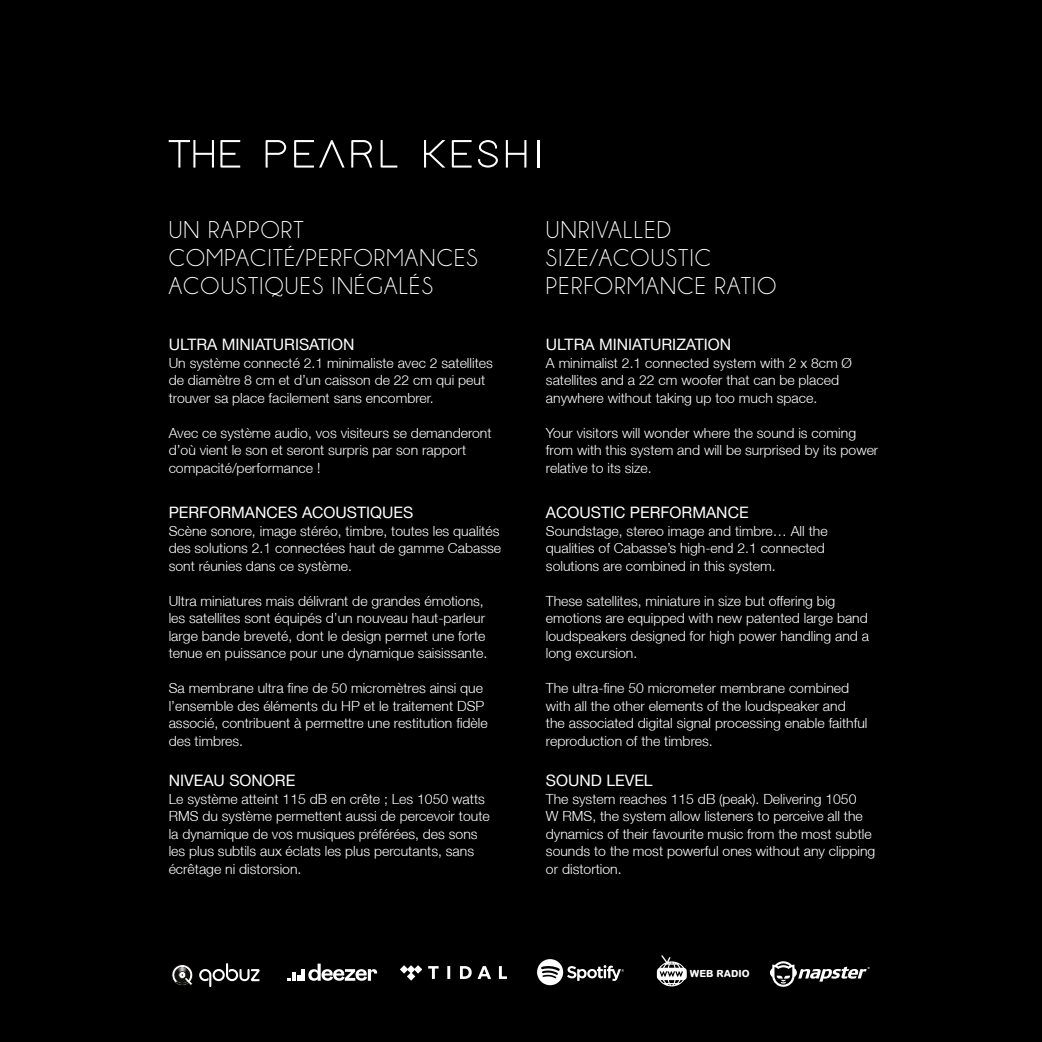
<style>
.page{position:relative;width:1042px;height:1042px;background:#000}
.page>*{position:absolute;margin:0;border:0;box-sizing:border-box;transform-origin:0 0}
.t1{font:24.5px/28px "Champagne&Limousines";letter-spacing:.05em;color:#fff}
.t2{font:15.75px "Helvetica Neue";color:#fff}
.t3{font:300 14px/17.5px "Helvetica Neue";color:#fff}
.t4{font:800 9.8px "Arial Rounded MT";color:#fff}
</style>
<div class="page">
<svg style="left:400px;top:965px;width:22px;height:15px"></svg>
<svg style="left:428px;top:966px;width:11px;height:13px"></svg>
<svg style="left:447px;top:966px;width:3px;height:13px"></svg>
<svg style="left:499px;top:966px;width:8px;height:13px"></svg>
<svg style="left:460px;top:966px;width:31px;height:13px"></svg>
<svg style="left:537px;top:959px;width:87px;height:26px"></svg>
<svg style="left:657px;top:955px;width:30px;height:31px"></svg>
<svg style="left:770px;top:961px;width:99px;height:26px"></svg>
<svg style="left:287px;top:963px;width:90px;height:18px"></svg>
<svg style="left:172px;top:963px;width:88px;height:24px"></svg>
<svg style="left:169px;top:140px;width:45px;height:28px"></svg>
<svg style="left:220px;top:140px;width:20px;height:28px"></svg>
<svg style="left:265px;top:140px;width:21px;height:28px"></svg>
<svg style="left:294px;top:140px;width:51px;height:28px"></svg>
<svg style="left:351px;top:140px;width:21px;height:28px"></svg>
<svg style="left:381px;top:140px;width:16px;height:28px"></svg>
<svg style="left:424px;top:140px;width:21px;height:28px"></svg>
<svg style="left:452px;top:140px;width:20px;height:28px"></svg>
<svg style="left:478px;top:140px;width:20px;height:28px"></svg>
<svg style="left:506px;top:140px;width:20px;height:28px"></svg>
<hr style="left:537px;top:140px;width:2px;height:28px;background:#fff">
<h1 class="t1" style="left:169px;top:216px;width:311px">UN RAPPORT<br>COMPACITÉ/PERFORMANCES<br>ACOUSTIQUES INÉGALÉS</h1>
<p class="t2" style="left:169px;top:335px;width:187px">ULTRA MINIATURISATION</p>
<p class="t3" style="left:169px;top:354px;width:326px">Un système connecté 2.1 minimaliste avec 2 satellites de diamètre 8 cm et d’un caisson de 22 cm qui peut trouver sa place facilement sans encombrer.</p>
<p class="t3" style="left:169px;top:424px;width:324px">Avec ce système audio, vos visiteurs se demanderont d’où vient le son et seront surpris par son rapport compacité/performance !</p>
<p class="t2" style="left:169px;top:503px;width:246px">PERFORMANCES ACOUSTIQUES</p>
<p class="t3" style="left:169px;top:522px;width:334px">Scène sonore, image stéréo, timbre, toutes les qualités des solutions 2.1 connectées haut de gamme Cabasse sont réunies dans ce système.</p>
<p class="t3" style="left:169px;top:592px;width:320px">Ultra miniatures mais délivrant de grandes émotions, les satellites sont équipés d’un nouveau haut-parleur large bande breveté, dont le design permet une forte tenue en puissance pour une dynamique saisissante.</p>
<p class="t3" style="left:169px;top:679px;width:320px">Sa membrane ultra fine de 50 micromètres ainsi que l’ensemble des éléments du HP et le traitement DSP associé, contribuent à permettre une restitution fidèle des timbres.</p>
<p class="t2" style="left:169px;top:771px;width:128px">NIVEAU SONORE</p>
<p class="t3" style="left:169px;top:789px;width:323px">Le système atteint 115 dB en crête ; Les 1050 watts RMS du système permettent aussi de percevoir toute la dynamique de vos musiques préférées, des sons les plus subtils aux éclats les plus percutants, sans écrêtage ni distorsion.</p>
<h1 class="t1" style="left:546px;top:216px;width:232px">UNRIVALLED<br>SIZE/ACOUSTIC<br>PERFORMANCE RATIO</h1>
<p class="t2" style="left:546px;top:335px;width:187px">ULTRA MINIATURIZATION</p>
<p class="t3" style="left:546px;top:354px;width:307px">A minimalist 2.1 connected system with 2 x 8cm Ø satellites and a 22 cm woofer that can be placed anywhere without taking up too much space.</p>
<p class="t3" style="left:546px;top:424px;width:334px">Your visitors will wonder where the sound is coming from with this system and will be surprised by its power relative to its size.</p>
<p class="t2" style="left:546px;top:503px;width:204px">ACOUSTIC PERFORMANCE</p>
<p class="t3" style="left:546px;top:522px;width:283px">Soundstage, stereo image and timbre… All the qualities of Cabasse’s high-end 2.1 connected solutions are combined in this system.</p>
<p class="t3" style="left:546px;top:592px;width:325px">These satellites, miniature in size but offering big emotions are equipped with new patented large band loudspeakers designed for high power handling and a long excursion.</p>
<p class="t3" style="left:546px;top:679px;width:323px">The ultra-fine 50 micrometer membrane combined with all the other elements of the loudspeaker and the associated digital signal processing enable faithful reproduction of the timbres.</p>
<p class="t2" style="left:546px;top:771px;width:108px">SOUND LEVEL</p>
<p class="t3" style="left:546px;top:789px;width:331px">The system reaches 115 dB (peak). Delivering 1050<br>W RMS, the system allow listeners to perceive all the dynamics of their favourite music from the most subtle sounds to the most powerful ones without any clipping or distortion.</p>
<p class="t4" style="left:690px;top:967px;width:61px">WEB RADIO</p>
</div>
